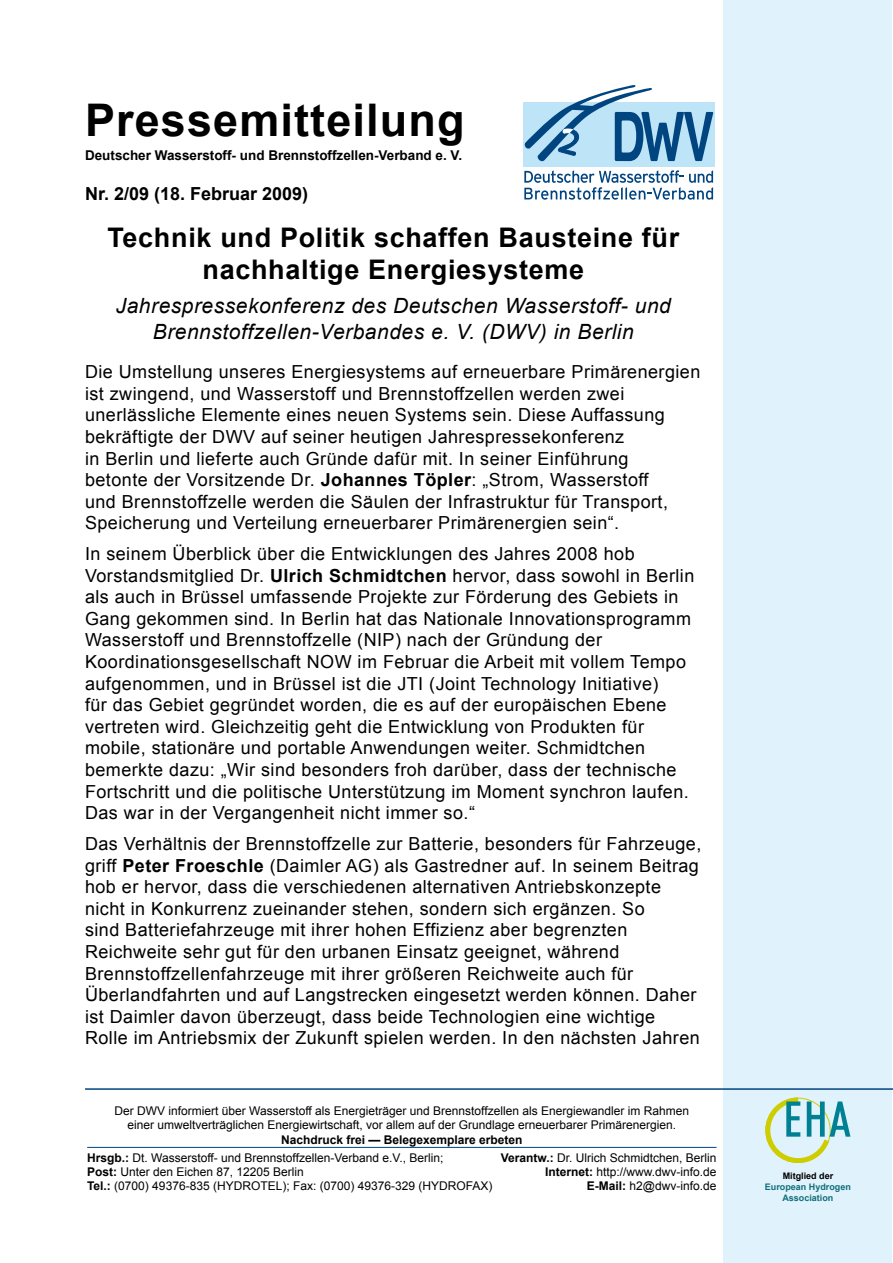
<style>
.page{position:relative;width:893px;height:1263px;background:#fff}
.page>*{position:absolute;margin:0;border:0;box-sizing:border-box;transform-origin:0 0}
.t1{font:700 45px "Arial";letter-spacing:.025em;color:#000}
.t2{font:700 27px/32.4px "Arial";letter-spacing:.025em;color:#000;text-align:center}
.t3{font:italic 21px/25.2px "Arial";letter-spacing:.025em;color:#000;text-align:center}
.t4{font:18px/21.6px "Arial";letter-spacing:.025em;color:#000}
.t5{font:700 18px "Arial";color:#000}
.t6{font:700 13.5px "Arial";color:#000}
.t7{font:12px/14.4px "Arial";color:#000;text-align:center}
.t8{font:700 9px/10.8px "Arial";color:#126f7a;text-align:center}
.t9{font:700 9px "Arial";color:#000}
.s1{font-weight:700}
</style>
<div class="page">
<div style="left:724px;top:1px;width:168px;height:1262px;background:#e0f2fb"></div>
<div style="left:523px;top:102px;width:95px;height:64px;background:#bde4f7"></div>
<div style="left:614px;top:102px;width:100px;height:64px;background:#bde4f7"></div>
<svg style="left:524px;top:170px;width:189px;height:30px"></svg>
<svg style="left:524px;top:85px;width:189px;height:77px"></svg>
<svg style="left:765px;top:1097px;width:85px;height:66px"></svg>
<hr style="left:85px;top:1088px;width:808px;height:2px;background:#004480">
<hr style="left:87px;top:1147px;width:629px;height:1px;background:#004480">
<h1 class="t1" style="left:85px;top:91px;width:381px">Pressemitteilung</h1>
<p class="t6" style="left:85px;top:147px;width:379px">Deutscher Wasserstoff- und Brennstoffzellen-Verband e. V.</p>
<p class="t5" style="left:85px;top:181px;width:225px">Nr. 2/09 (18. Februar 2009)</p>
<h2 class="t2" style="left:107px;top:222px;width:573px">Technik und Politik schaffen Bausteine für nachhaltige Energiesysteme</h2>
<p class="t3" style="left:116px;top:294px;width:557px">Jahrespressekonferenz des Deutschen Wasserstoff- und<br>Brennstoffzellen-Verbandes e. V. (DWV) in Berlin</p>
<p class="t4" style="left:85px;top:361px;width:617px">Die Umstellung unseres Energiesystems auf erneuerbare Primärenergien ist zwingend, und Wasserstoff und Brennstoffzellen werden zwei unerlässliche Elemente eines neuen Systems sein. Diese Auffassung bekräftigte der DWV auf seiner heutigen Jahrespressekonferenz<br>in Berlin und lieferte auch Gründe dafür mit. In seiner Einführung<br>betonte der Vorsitzende Dr. <span class="s1">Johannes Töpler</span>: „Strom, Wasserstoff<br>und Brennstoffzelle werden die Säulen der Infrastruktur für Transport, Speicherung und Verteilung erneuerbarer Primärenergien sein“.</p>
<p class="t4" style="left:85px;top:543px;width:611px">In seinem Überblick über die Entwicklungen des Jahres 2008 hob Vorstandsmitglied Dr. <span class="s1">Ulrich Schmidtchen</span> hervor, dass sowohl in Berlin als auch in Brüssel umfassende Projekte zur Förderung des Gebiets in Gang gekommen sind. In Berlin hat das Nationale Innovationsprogramm Wasserstoff und Brennstoffzelle (NIP) nach der Gründung der Koordinationsgesellschaft NOW im Februar die Arbeit mit vollem Tempo aufgenommen, und in Brüssel ist die JTI (Joint Technology Initiative)<br>für das Gebiet gegründet worden, die es auf der europäischen Ebene vertreten wird. Gleichzeitig geht die Entwicklung von Produkten für mobile, stationäre und portable Anwendungen weiter. Schmidtchen bemerkte dazu: „Wir sind besonders froh darüber, dass der technische Fortschritt und die politische Unterstützung im Moment synchron laufen.<br>Das war in der Vergangenheit nicht immer so.“</p>
<p class="t4" style="left:85px;top:833px;width:618px">Das Verhältnis der Brennstoffzelle zur Batterie, besonders für Fahrzeuge, griff <span class="s1">Peter Froeschle</span> (Daimler AG) als Gastredner auf. In seinem Beitrag hob er hervor, dass die verschiedenen alternativen Antriebskonzepte nicht in Konkurrenz zueinander stehen, sondern sich ergänzen. So<br>sind Batteriefahrzeuge mit ihrer hohen Effizienz aber begrenzten Reichweite sehr gut für den urbanen Einsatz geeignet, während Brennstoffzellenfahrzeuge mit ihrer größeren Reichweite auch für Überlandfahrten und auf Langstrecken eingesetzt werden können. Daher ist Daimler davon überzeugt, dass beide Technologien eine wichtige Rolle im Antriebsmix der Zukunft spielen werden. In den nächsten Jahren</p>
<p class="t7" style="left:114px;top:1103px;width:576px">Der DWV informiert über Wasserstoff als Energieträger und Brennstoffzellen als Energiewandler im Rahmen einer umweltverträglichen Energiewirtschaft, vor allem auf der Grundlage erneuerbarer Primärenergien.</p>
<p class="t7" style="left:87px;top:1130px;width:437px;line-height:18px;text-align:left;text-indent:194px"><span class="s1">Nachdruck frei — Belegexemplare erbeten<br>Hrsgb.:</span> Dt. Wasserstoff- und Brennstoffzellen-Verband e.V., Berlin;</p>
<p class="t7" style="left:501px;top:1150px;width:217px"><span class="s1">Verantw.:</span> Dr. Ulrich Schmidtchen, Berlin</p>
<p class="t7" style="left:87px;top:1164px;width:218px"><span class="s1">Post:</span> Unter den Eichen 87, 12205 Berlin</p>
<p class="t7" style="left:545px;top:1164px;width:173px"><span class="s1">Internet:</span> http://www.dwv-info.de</p>
<p class="t7" style="left:87px;top:1179px;width:407px"><span class="s1">Tel.:</span> (0700) 49376-835 (HYDROTEL); Fax: (0700) 49376-329 (HYDROFAX)</p>
<p class="t7" style="left:587px;top:1179px;width:131px"><span class="s1">E-Mail:</span> h2@dwv-info.de</p>
<p class="t9" style="left:783px;top:1170px;width:52px">Mitglied der</p>
<p class="t8" style="left:765px;top:1182px;width:88px">European Hydrogen<br>Association</p>
</div>
